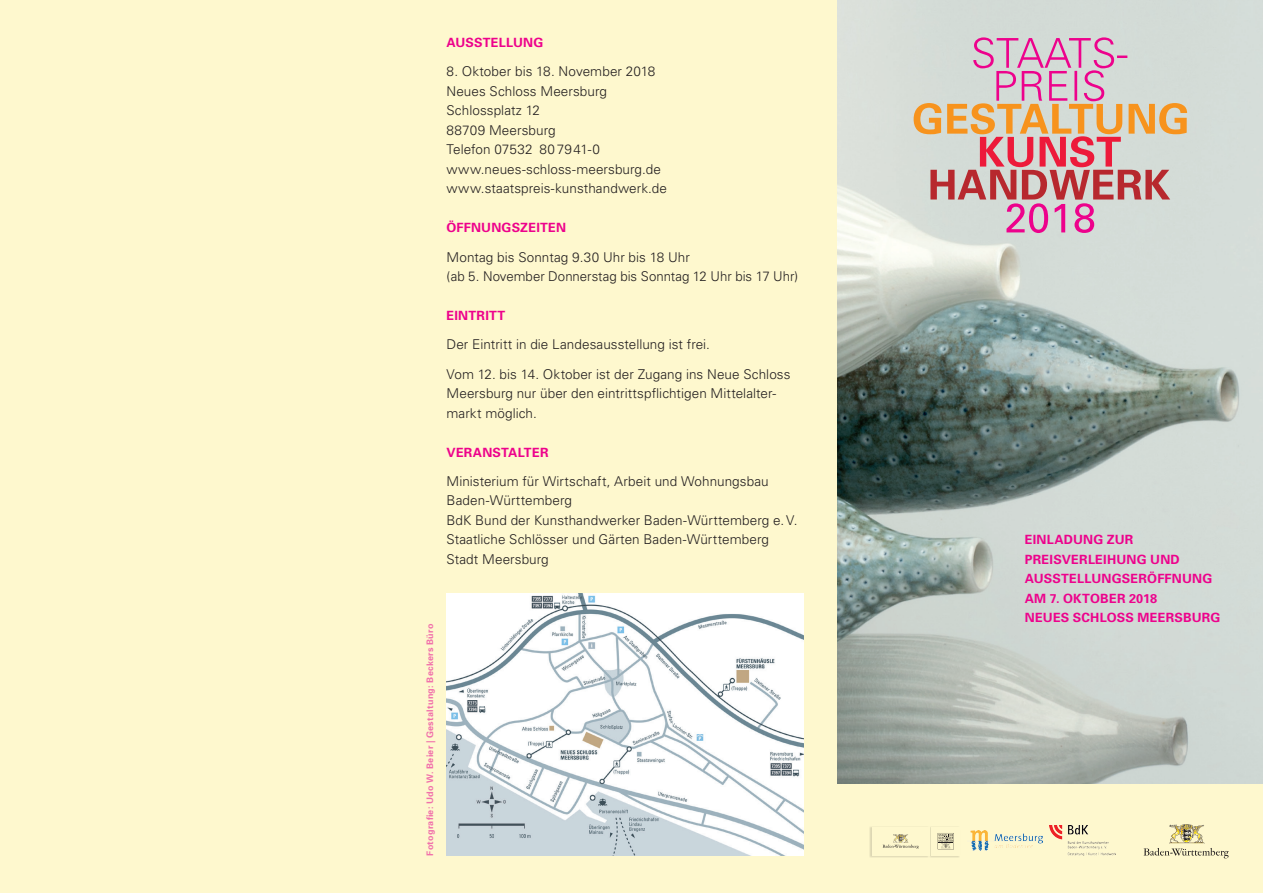
<style>
.page{position:relative;width:1263px;height:893px;background:#fff}
.page>*{position:absolute;margin:0;border:0;box-sizing:border-box;transform-origin:0 0}
.t1{font:300 13.5px/19.5px "Univers";letter-spacing:.005em;color:#231f20}
.t2{font:700 12.75px/19.5px "Univers";letter-spacing:.015em;color:#ed028c}
.t3{font:700 12.75px "Univers";letter-spacing:.015em;color:#ed028c}
.t4{font:700 9px "Univers";letter-spacing:.03em;color:#f171ab}
</style>
<div class="page">
<div style="left:0;top:0;width:838px;height:893px;background:#fef8ce"></div>
<img style="left:838px;top:0;width:425px;height:784px">
<svg style="left:914px;top:37px;width:273px;height:196px;background:#d5b7b2"></svg>
<img style="left:447px;top:593px;width:357px;height:262px">
<div style="left:838px;top:784px;width:425px;height:109px;background:#fef8ce"></div>
<img style="left:1169px;top:824px;width:36px;height:19px">
<svg style="left:1143px;top:848px;width:86px;height:10px"></svg>
<img style="left:970px;top:830px;width:72px;height:21px">
<img style="left:1049px;top:826px;width:67px;height:29px">
<div style="left:869px;top:827px;width:91px;height:31px;background:#231f20;opacity:.15"></div>
<div style="left:931px;top:827px;width:29px;height:28px;background:#fef8ce"></div>
<svg style="left:938px;top:833px;width:16px;height:16px"></svg>
<div style="left:872px;top:827px;width:57px;height:28px;background:#fef8ce"></div>
<img style="left:893px;top:834px;width:15px;height:8px">
<svg style="left:882px;top:844px;width:37px;height:5px"></svg>
<p class="t2" style="left:446px;top:33px;width:98px">AUSSTELLUNG</p>
<p class="t1" style="left:446px;top:62px;width:222px">8. Oktober bis 18. November 2018<br>Neues Schloss Meersburg<br>Schlossplatz 12<br>88709 Meersburg<br>Telefon 07532 807941-0 www.neues-schloss-meersburg.de www.staatspreis-kunsthandwerk.de</p>
<p class="t3" style="left:446px;top:220px;width:121px">ÖFFNUNGSZEITEN</p>
<p class="t1" style="left:446px;top:247px;width:353px">Montag bis Sonntag 9.30 Uhr bis 18 Uhr<br>(ab 5. November Donnerstag bis Sonntag 12 Uhr bis 17 Uhr)</p>
<p class="t2" style="left:446px;top:306px;width:60px">EINTRITT</p>
<p class="t1" style="left:446px;top:330px;width:345px;line-height:29.2px">Der Eintritt in die Landesausstellung ist frei.<br>Vom 12. bis 14. Oktober ist der Zugang ins Neue Schloss</p>
<p class="t1" style="left:446px;top:384px;width:331px">Meersburg nur über den eintrittspflichtigen Mittelalter&shy;markt möglich.</p>
<p class="t2" style="left:446px;top:442px;width:103px">VERANSTALTER</p>
<p class="t1" style="left:446px;top:471px;width:352px">Ministerium für Wirtschaft, Arbeit und Wohnungsbau Baden-Württemberg<br>BdK Bund der Kunsthandwerker Baden-Württemberg e.V.<br>Staatliche Schlösser und Gärten Baden-Württemberg Stadt Meersburg</p>
<p class="t4" style="left:424px;top:855px;width:234px;rotate:-90deg">Fotografie: Udo W. Beier | Gestaltung: Beckers Büro</p>
<p class="t2" style="left:1025px;top:530px;width:197px">EINLADUNG ZUR<br>PREISVERLEIHUNG UND<br>AUSSTELLUNGSERÖFFNUNG<br>AM 7. OKTOBER 2018<br>NEUES SCHLOSS MEERSBURG</p>
</div>
